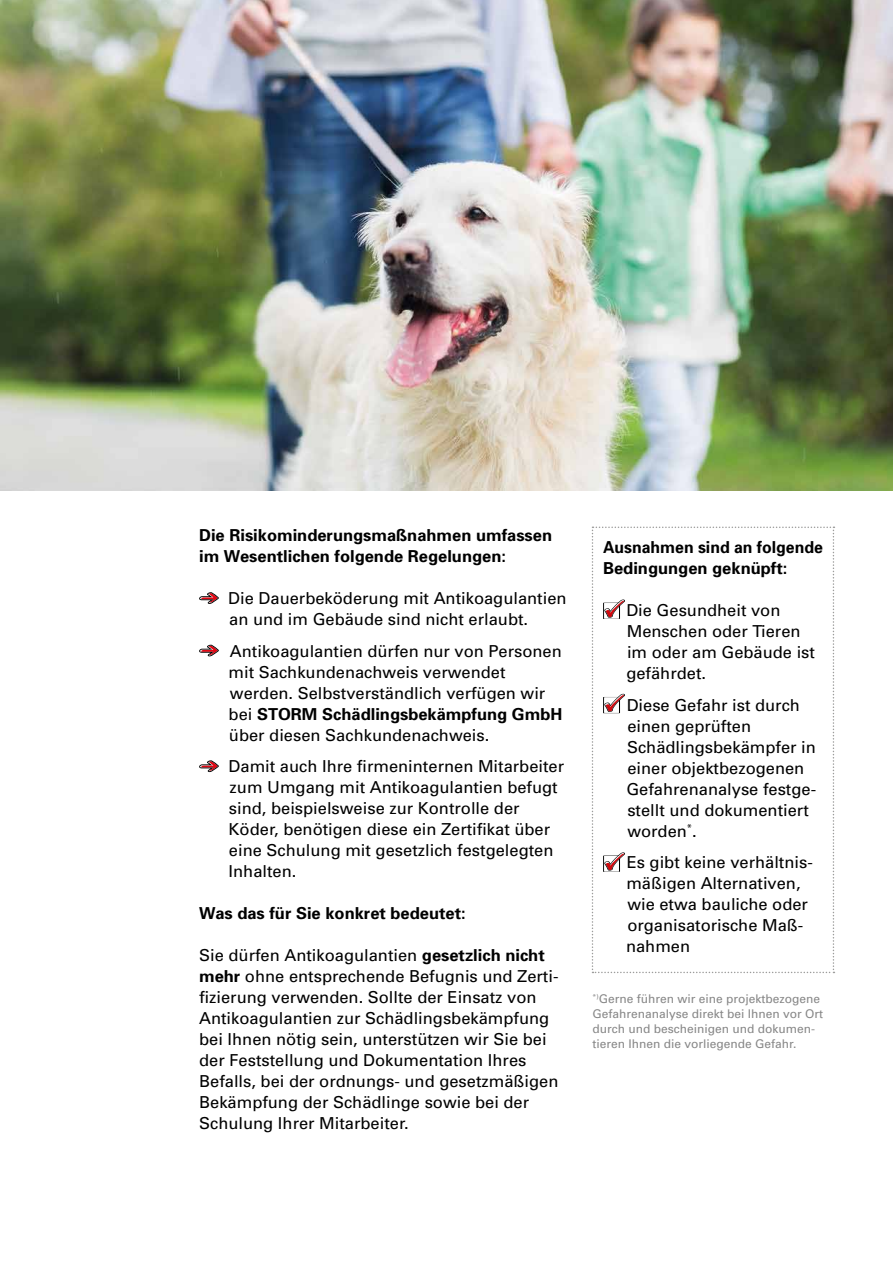
<style>
.page{position:relative;width:893px;height:1263px;background:#fff}
.page>*{position:absolute;margin:0;border:0;box-sizing:border-box;transform-origin:0 0}
.t1{font:16.5px/21px "Univers";color:#000}
.t2{font:700 16.5px/21px "Univers";color:#000}
.t3{font:700 16.5px/21px "Univers";color:#000;scale:.96 1}
.t4{font:12px/15px "Univers";color:#878787}
.s1{font-weight:700}
</style>
<div class="page">
<svg style="left:199px;top:592px;width:20px;height:12px"></svg>
<svg style="left:592px;top:526px;width:242px;height:447px"></svg>
<svg style="left:199px;top:644px;width:20px;height:12px"></svg>
<svg style="left:199px;top:760px;width:20px;height:12px"></svg>
<img style="left:0;top:0;width:893px;height:491px">
<p class="t2" style="left:199px;top:525px;width:354px">Die Risikominderungsmaßnahmen umfassen im Wesentlichen folgende Regelungen:</p>
<p class="t1" style="left:228px;top:588px;width:340px">Die Dauerbeköderung mit Antikoagulantien an und im Gebäude sind nicht erlaubt.</p>
<p class="t1" style="left:229px;top:640px;width:335px">Antikoagulantien dürfen nur von Personen mit Sachkundenachweis verwendet werden. Selbstverständlich verfügen wir bei <span class="s1">STORM Schädlingsbekämpfung GmbH </span>über diesen Sachkundenachweis.</p>
<p class="t1" style="left:229px;top:756px;width:337px">Damit auch Ihre firmeninternen Mitarbeiter zum Umgang mit Antikoagulantien befugt sind, beispielsweise zur Kontrolle der Köder, benötigen diese ein Zertifikat über eine Schulung mit gesetzlich festgelegten Inhalten.</p>
<p class="t2" style="left:199px;top:903px;width:268px">Was das für Sie konkret bedeutet:</p>
<p class="t1" style="left:199px;top:945px;width:361px">Sie dürfen Antikoagulantien <span class="s1">gesetzlich nicht mehr</span> ohne entsprechende Befugnis und Zerti&shy;fizierung verwenden. Sollte der Einsatz von Antikoagulantien zur Schädlingsbekämpfung bei Ihnen nötig sein, unterstützen wir Sie bei der Feststellung und Dokumentation Ihres Befalls, bei der ordnungs- und gesetzmäßigen Bekämpfung der Schädlinge sowie bei der Schulung Ihrer Mitarbeiter.</p>
<p class="t3" style="left:603px;top:537px;width:230px">Ausnahmen sind an folgende<br>Bedingungen geknüpft:</p>
<p class="t1" style="left:626px;top:600px;width:190px">Die Gesundheit von<br>Menschen oder Tieren im oder am Gebäude ist gefährdet.</p>
<p class="t1" style="left:626px;top:694px;width:191px">Diese Gefahr ist durch einen geprüften<br>Schädlingsbekämpfer in einer objektbezogenen<br>Gefahrenanalyse festge&shy;stellt und dokumentiert worden<sup>*</sup>.</p>
<p class="t1" style="left:626px;top:852px;width:188px">Es gibt keine verhältnis&shy;mäßigen Alternativen, wie etwa bauliche oder organisatorische Maß&shy;nahmen</p>
<p class="t4" style="left:592px;top:992px;width:232px"><sup>*)</sup>Gerne führen wir eine projektbezogene Gefahrenanalyse direkt bei Ihnen vor Ort durch und bescheinigen und dokumen&shy;tieren Ihnen die vorliegende Gefahr.</p>
</div>
